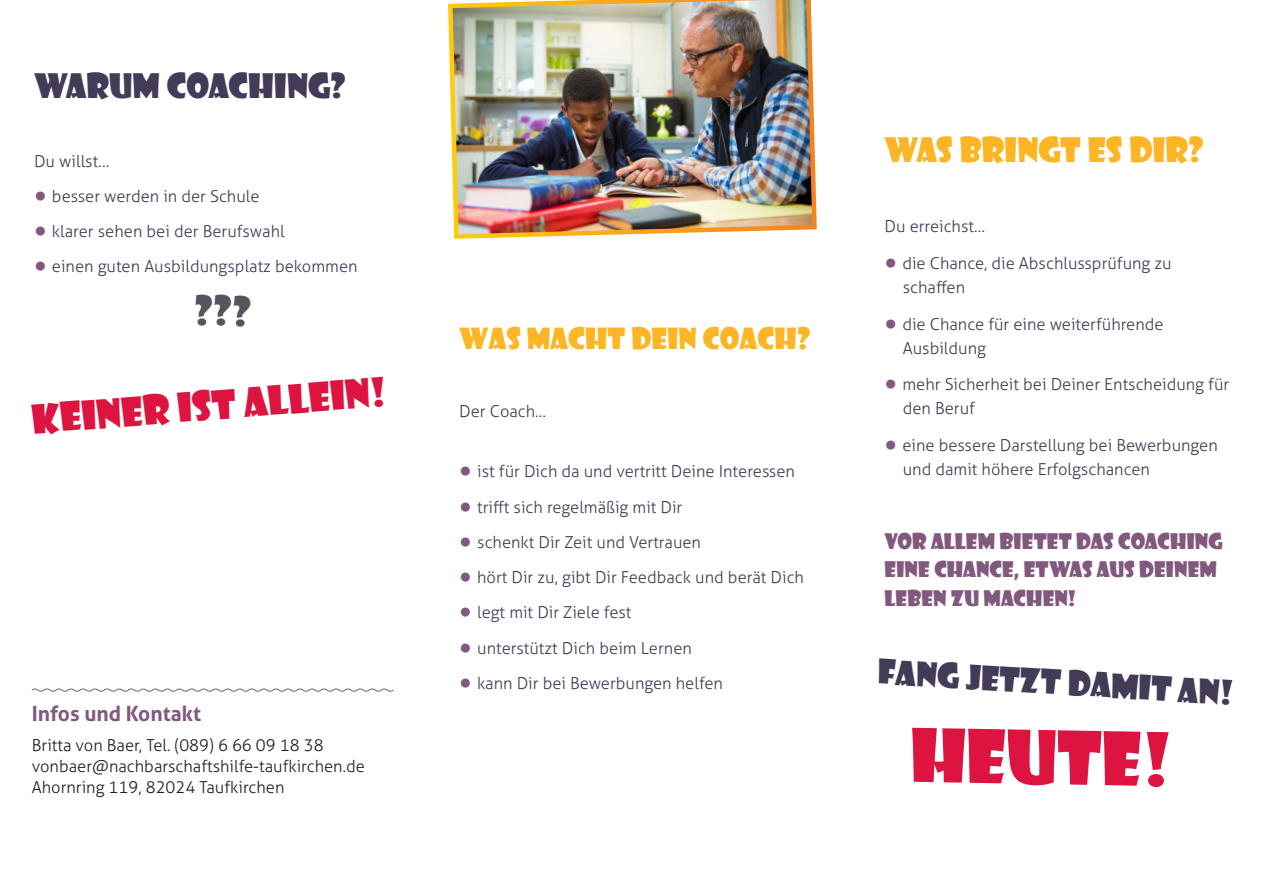
<style>
.page{position:relative;width:1263px;height:893px;background:#fff}
.page>*{position:absolute;margin:0;border:0;box-sizing:border-box;transform-origin:0 0}
.Zwischentitel{font:72px "Showcard Gothic";color:#dd1440}
.Zwischentitel-2{font:39px "Showcard Gothic";color:#dd1440}
.Copy{font:33px "Showcard Gothic";color:#433b58}
.Head{font:33px "Showcard Gothic";color:#fcb525}
.Head-2{font:33px "Showcard Gothic";color:#433b58}
.Head-3{font:28.5px "Showcard Gothic";letter-spacing:.005em;color:#fcb525}
.Copy-2{font:21px/28.5px "Showcard Gothic";letter-spacing:.005em;color:#82587f}
.Ansprechpartner_-_He{font:700 21px "Aller";color:#82587f}
.Copy-3{font:300 16.5px/24px "Aller";color:#433b58}
.Ansprechpartner_-_Co{font:300 16.5px "Aller";color:#231f20}
.Head-4{font:300 16.5px "Aller";color:#433b58}
.s1{font-family:"Arial";font-weight:400;font-size:21px;color:#82587f}
</style>
<div class="page">
<img style="left:448px;top:0;width:369px;height:239px">
<svg style="left:31px;top:688px;width:363px;height:4px"></svg>
<p class="Head-2" style="left:34px;top:63px;width:314px">WARUM COACHING?</p>
<p class="Copy-3" style="left:34px;top:149px;width:77px">Du willst…</p>
<p class="Copy-3" style="left:34px;top:184px;width:227px"><span class="s1">●</span> besser werden in der Schule</p>
<p class="Copy-3" style="left:34px;top:219px;width:252px"><span class="s1">●</span> klarer sehen bei der Berufswahl</p>
<p class="Copy-3" style="left:34px;top:254px;width:325px"><span class="s1">●</span> einen guten Ausbildungsplatz bekommen</p>
<p class="Zwischentitel-2" style="left:30px;top:392px;width:358px;rotate:-4deg">KEINER IST ALLEIN!</p>
<p class="Ansprechpartner_-_He" style="left:32px;top:701px;width:171px">Infos und Kontakt</p>
<p class="Ansprechpartner_-_Co" style="left:32px;top:735px;width:293px">Britta von Baer, Tel. (089) 6 66 09 18 38</p>
<p class="Ansprechpartner_-_Co" style="left:32px;top:756px;width:334px">vonbaer@nachbarschaftshilfe-taufkirchen.de</p>
<p class="Ansprechpartner_-_Co" style="left:32px;top:777px;width:254px">Ahornring 119, 82024 Taufkirchen</p>
<p class="Head-3" style="left:459px;top:320px;width:353px">WAS MACHT DEIN COACH?</p>
<p class="Head-4" style="left:459px;top:401px;width:88px">Der Coach…</p>
<p class="Copy-3" style="left:459px;top:459px;width:337px"><span class="s1">●</span> ist für Dich da und vertritt Deine Interessen</p>
<p class="Copy-3" style="left:459px;top:495px;width:225px"><span class="s1">●</span> trifft sich regelmäßig mit Dir</p>
<p class="Copy-3" style="left:459px;top:530px;width:243px"><span class="s1">●</span> schenkt Dir Zeit und Vertrauen</p>
<p class="Copy-3" style="left:459px;top:565px;width:346px"><span class="s1">●</span> hört Dir zu, gibt Dir Feedback und berät Dich</p>
<p class="Copy-3" style="left:459px;top:601px;width:174px"><span class="s1">●</span> legt mit Dir Ziele fest</p>
<p class="Copy-3" style="left:459px;top:636px;width:234px"><span class="s1">●</span> unterstützt Dich beim Lernen</p>
<p class="Copy-3" style="left:459px;top:671px;width:265px"><span class="s1">●</span> kann Dir bei Bewerbungen helfen</p>
<p class="Head" style="left:884px;top:128px;width:321px">WAS BRINGT ES DIR?</p>
<p class="Copy-3" style="left:884px;top:214px;width:102px">Du erreichst…</p>
<p class="Copy-3" style="left:903px;top:251px;width:270px;text-indent:-18px"><span class="s1">●</span> die Chance, die Abschlussprüfung zu schaffen</p>
<p class="Copy-3" style="left:903px;top:312px;width:262px;text-indent:-18px"><span class="s1">●</span> die Chance für eine weiterführende<br>Ausbildung</p>
<p class="Copy-3" style="left:903px;top:373px;width:328px;text-indent:-18px"><span class="s1">●</span> mehr Sicherheit bei Deiner Entscheidung für den Beruf</p>
<p class="Copy-3" style="left:903px;top:433px;width:316px;text-indent:-18px"><span class="s1">●</span> eine bessere Darstellung bei Bewerbungen und damit höhere Erfolgschancen</p>
<p class="Copy-2" style="left:884px;top:526px;width:340px">VOR ALLEM BIETET DAS COACHING<br>EINE CHANCE, ETWAS AUS DEINEM<br>LEBEN ZU MACHEN!</p>
<p class="Copy" style="left:880px;top:648px;width:358px;rotate:4deg">FANG JETZT DAMIT AN!</p>
<p class="Zwischentitel" style="left:911px;top:707px;width:264px;rotate:1deg">HEUTE!</p>
</div>
